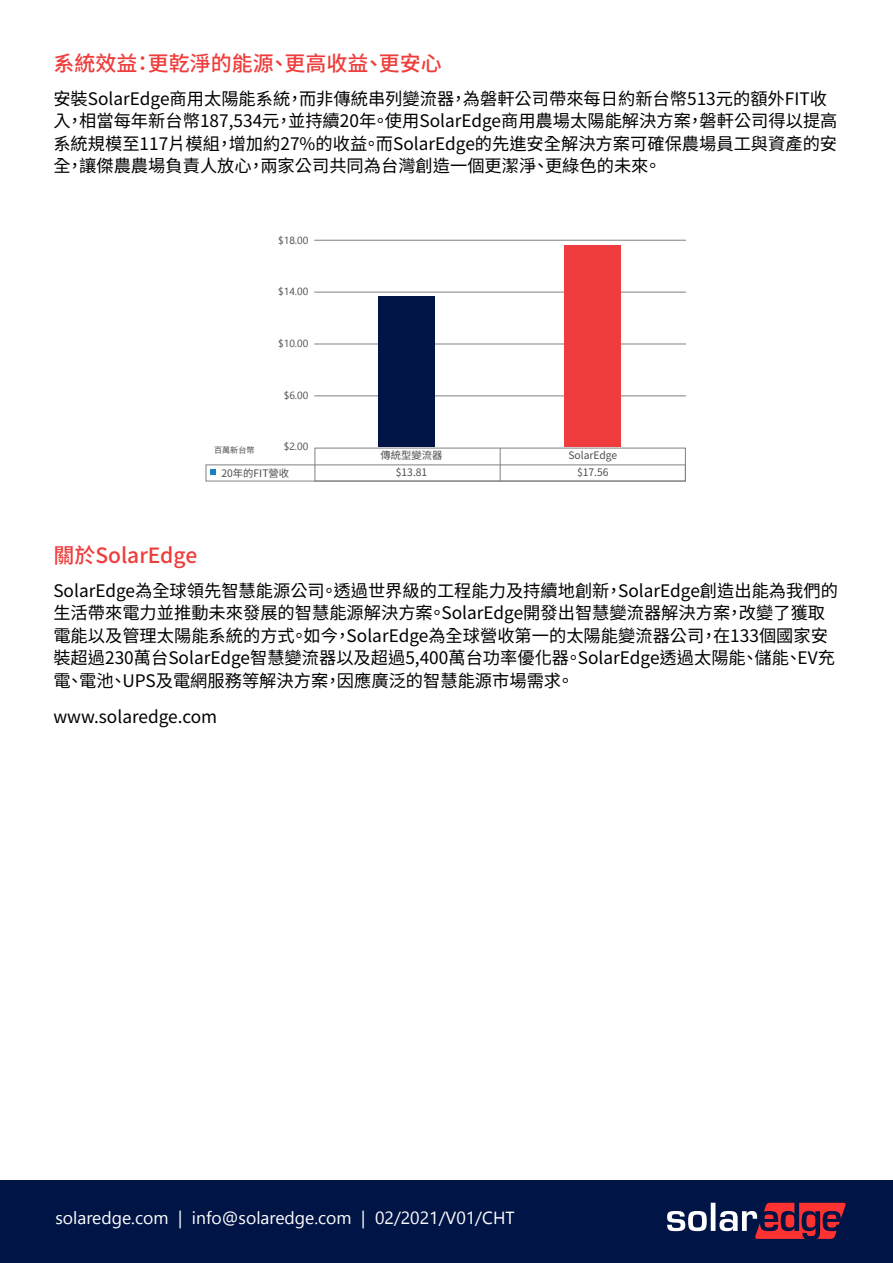
<style>
.page{position:relative;width:893px;height:1263px;background:#fff}
.page>*{position:absolute;margin:0;border:0;box-sizing:border-box;transform-origin:0 0}
._1_small_header{font:500 21px "Noto Sans TC";color:#ee3d3c}
.t1{font:17.55px "Segoe UI";color:#fff}
._1_text_body{font:17.25px/22.5px "Noto Sans TC";color:#000;text-align:right}
._1_text_body-2{font:10.35px "Noto Sans TC";color:#4d4d4d}
._1_text_body-3{font:10.35px "Segoe UI";color:#4d4d4d}
._1_text_body-4{font:8.1px "Noto Sans TC";color:#4d4d4d}
</style>
<div class="page">
<div style="left:0;top:1181px;width:893px;height:82px;background:#001446"></div>
<svg style="left:667px;top:1203px;width:179px;height:36px"></svg>
<hr style="left:314px;top:240px;width:372px;height:1px;background:#808080">
<hr style="left:314px;top:292px;width:372px;height:1px;background:#808080">
<hr style="left:314px;top:344px;width:372px;height:1px;background:#808080">
<hr style="left:314px;top:396px;width:372px;height:1px;background:#808080">
<hr style="left:500px;top:448px;width:1px;height:33px;background:#808080">
<div style="left:378px;top:296px;width:57px;height:151px;background:#001446"></div>
<div style="left:564px;top:245px;width:57px;height:202px;background:#ee3d3c"></div>
<div style="left:315px;top:448px;width:371px;height:33px;border:1px solid #808080"></div>
<div style="left:206px;top:465px;width:480px;height:16px;border:1px solid #808080"></div>
<svg style="left:210px;top:469px;width:6px;height:6px"></svg>
<p class="_1_small_header" style="left:379px;top:51px;width:64px">更安心</p>
<p class="_1_small_header" style="left:53px;top:51px;width:85px">系統效益</p>
<p class="_1_small_header" style="left:284px;top:51px;width:85px">更高收益</p>
<p class="_1_small_header" style="left:148px;top:51px;width:127px">更乾淨的能源</p>
<p class="_1_small_header" style="left:132px;top:51px;width:22px">：</p>
<p class="_1_small_header" style="left:269px;top:51px;width:22px">、</p>
<p class="_1_small_header" style="left:363px;top:51px;width:22px">、</p>
<p class="_1_text_body" style="left:53px;top:88px;width:238px">安裝SolarEdge商用太陽能系統</p>
<p class="_1_text_body" style="left:463px;top:88px;width:366px">為磐軒公司帶來每日約新台幣513元的額外FIT收</p>
<p class="_1_text_body" style="left:299px;top:88px;width:157px">而非傳統串列變流器</p>
<p class="_1_text_body" style="left:286px;top:88px;width:19px">，</p>
<p class="_1_text_body" style="left:450px;top:88px;width:19px">，</p>
<p class="_1_text_body" style="left:79px;top:110px;width:202px">相當每年新台幣187,534元</p>
<p class="_1_text_body" style="left:385px;top:110px;width:307px">使用SolarEdge商用農場太陽能解決方案</p>
<p class="_1_text_body" style="left:699px;top:110px;width:139px">磐軒公司得以提高</p>
<p class="_1_text_body" style="left:288px;top:110px;width:90px">並持續20年</p>
<p class="_1_text_body" style="left:53px;top:110px;width:19px">入</p>
<p class="_1_text_body" style="left:372px;top:110px;width:19px">。</p>
<p class="_1_text_body" style="left:66px;top:110px;width:19px">，</p>
<p class="_1_text_body" style="left:275px;top:110px;width:19px">，</p>
<p class="_1_text_body" style="left:687px;top:110px;width:19px">，</p>
<p class="_1_text_body" style="left:376px;top:133px;width:463px">而SolarEdge的先進安全解決方案可確保農場員工與資產的安</p>
<p class="_1_text_body" style="left:229px;top:133px;width:140px">增加約27%的收益</p>
<p class="_1_text_body" style="left:53px;top:133px;width:168px">系統規模至117片模組</p>
<p class="_1_text_body" style="left:363px;top:133px;width:19px">。</p>
<p class="_1_text_body" style="left:216px;top:133px;width:19px">，</p>
<p class="_1_text_body" style="left:79px;top:155px;width:174px">讓傑農農場負責人放心</p>
<p class="_1_text_body" style="left:260px;top:155px;width:277px">兩家公司共同為台灣創造一個更潔淨</p>
<p class="_1_text_body" style="left:545px;top:155px;width:105px">更綠色的未來</p>
<p class="_1_text_body" style="left:53px;top:155px;width:19px">全</p>
<p class="_1_text_body" style="left:644px;top:155px;width:19px">。</p>
<p class="_1_text_body" style="left:66px;top:155px;width:19px">，</p>
<p class="_1_text_body" style="left:247px;top:155px;width:19px">，</p>
<p class="_1_text_body" style="left:532px;top:155px;width:19px">、</p>
<p class="_1_text_body-3" style="left:278px;top:232px;width:32px">$18.00</p>
<p class="_1_text_body-3" style="left:278px;top:283px;width:32px">$14.00</p>
<p class="_1_text_body-3" style="left:278px;top:335px;width:32px">$10.00</p>
<p class="_1_text_body-4" style="left:214px;top:446px;width:42px">百萬新台幣</p>
<p class="_1_text_body-3" style="left:284px;top:387px;width:26px">$6.00</p>
<p class="_1_text_body-3" style="left:284px;top:438px;width:26px">$2.00</p>
<p class="_1_text_body-2" style="left:221px;top:467px;width:69px">20年的FIT營收</p>
<p class="_1_small_header" style="left:53px;top:543px;width:145px">關於SolarEdge</p>
<p class="_1_text_body-2" style="left:381px;top:450px;width:64px">傳統型變流器</p>
<p class="_1_text_body-2" style="left:396px;top:467px;width:33px">$13.81</p>
<p class="_1_text_body-2" style="left:568px;top:450px;width:50px">SolarEdge</p>
<p class="_1_text_body-2" style="left:577px;top:467px;width:33px">$17.56</p>
<p class="_1_text_body" style="left:53px;top:580px;width:273px">SolarEdge為全球領先智慧能源公司</p>
<p class="_1_text_body" style="left:333px;top:580px;width:277px">透過世界級的工程能力及持續地創新</p>
<p class="_1_text_body" style="left:618px;top:580px;width:221px">SolarEdge創造出能為我們的</p>
<p class="_1_text_body" style="left:321px;top:580px;width:19px">。</p>
<p class="_1_text_body" style="left:605px;top:580px;width:19px">，</p>
<p class="_1_text_body" style="left:53px;top:602px;width:381px">生活帶來電力並推動未來發展的智慧能源解決方案</p>
<p class="_1_text_body" style="left:441px;top:602px;width:290px">SolarEdge開發出智慧變流器解決方案</p>
<p class="_1_text_body" style="left:739px;top:602px;width:88px">改變了獲取</p>
<p class="_1_text_body" style="left:429px;top:602px;width:19px">。</p>
<p class="_1_text_body" style="left:726px;top:602px;width:19px">，</p>
<p class="_1_text_body" style="left:53px;top:625px;width:243px">電能以及管理太陽能系統的方式</p>
<p class="_1_text_body" style="left:303px;top:625px;width:36px">如今</p>
<p class="_1_text_body" style="left:347px;top:625px;width:359px">SolarEdge為全球營收第一的太陽能變流器公司</p>
<p class="_1_text_body" style="left:713px;top:625px;width:116px">在133個國家安</p>
<p class="_1_text_body" style="left:291px;top:625px;width:19px">。</p>
<p class="_1_text_body" style="left:334px;top:625px;width:19px">，</p>
<p class="_1_text_body" style="left:700px;top:625px;width:19px">，</p>
<p class="_1_text_body" style="left:53px;top:647px;width:522px">裝超過230萬台SolarEdge智慧變流器以及超過5,400萬台功率優化器。</p>
<p class="_1_text_body" style="left:578px;top:647px;width:169px">SolarEdge透過太陽能</p>
<p class="_1_text_body" style="left:754px;top:647px;width:36px">儲能</p>
<p class="_1_text_body" style="left:798px;top:647px;width:39px">EV充</p>
<p class="_1_text_body" style="left:565px;top:647px;width:19px">。</p>
<p class="_1_text_body" style="left:741px;top:647px;width:19px">、</p>
<p class="_1_text_body" style="left:785px;top:647px;width:19px">、</p>
<p class="_1_text_body" style="left:337px;top:670px;width:226px">因應廣泛的智慧能源市場需求</p>
<p class="_1_text_body" style="left:122px;top:670px;width:207px">UPS及電網服務等解決方案</p>
<p class="_1_text_body" style="left:79px;top:670px;width:36px">電池</p>
<p class="_1_text_body" style="left:53px;top:670px;width:19px">電</p>
<p class="_1_text_body" style="left:53px;top:706px;width:165px">www.solaredge.com</p>
<p class="_1_text_body" style="left:324px;top:670px;width:19px">，</p>
<p class="_1_text_body" style="left:66px;top:670px;width:19px">、</p>
<p class="_1_text_body" style="left:109px;top:670px;width:19px">、</p>
<p class="t1" style="left:55px;top:1204px;width:115px">solaredge.com</p>
<p class="t1" style="left:178px;top:1204px;width:6px">|</p>
<p class="t1" style="left:192px;top:1204px;width:161px">info@solaredge.com</p>
<p class="t1" style="left:361px;top:1204px;width:6px">|</p>
<p class="t1" style="left:375px;top:1204px;width:141px">02/2021/V01/CHT</p>
</div>
